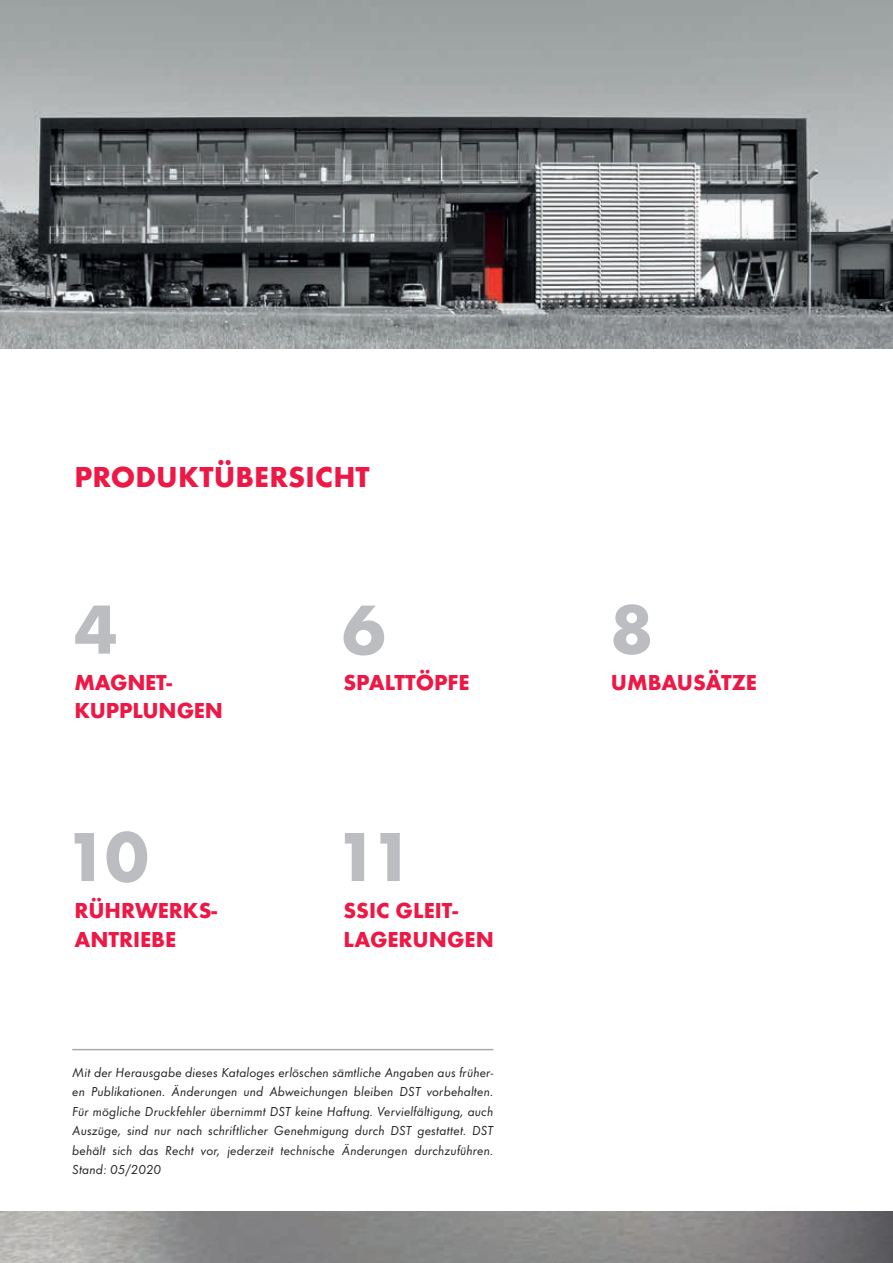
<style>
.page{position:relative;width:893px;height:1263px;background:#fff}
.page>*{position:absolute;margin:0;border:0;box-sizing:border-box;transform-origin:0 0}
.t1{font:800 72px "Function";color:#bcbdc0}
.t2{font:800 30px "Function";color:#ed1845}
.t3{font:800 22.5px/28.5px "Function";color:#ed1845}
.t4{font:italic 13.5px/19.5px "Function";letter-spacing:.01em;color:#231f20;text-align:justify}
</style>
<div class="page">
<img style="left:0;top:1212px;width:893px;height:51px">
<img style="left:0;top:0;width:893px;height:349px">
<hr style="left:72px;top:1049px;width:421px;height:1px;background:#a8a9ad">
<h2 class="t2" style="left:74px;top:459px;width:297px">PRODUKTÜBERSICHT</h2>
<h1 class="t1" style="left:74px;top:587px;width:45px">4</h1>
<h3 class="t3" style="left:74px;top:668px;width:150px">MAGNET-<br>KUPPLUNGEN</h3>
<h1 class="t1" style="left:65px;top:814px;width:85px">10</h1>
<h3 class="t3" style="left:74px;top:896px;width:144px">RÜHRWERKS-<br>ANTRIEBE</h3>
<h1 class="t1" style="left:342px;top:587px;width:45px">6</h1>
<h3 class="t3" style="left:343px;top:668px;width:128px">SPALTTÖPFE</h3>
<h1 class="t1" style="left:335px;top:814px;width:80px">11</h1>
<h3 class="t3" style="left:343px;top:896px;width:152px">SSIC GLEIT-<br>LAGERUNGEN</h3>
<p class="t4" style="left:72px;top:1062px;width:423px">Mit der Herausgabe dieses Kataloges erlöschen sämtliche Angaben aus früher&shy;en Publikationen. Änderungen und Abweichungen bleiben DST vorbehalten.<br>Für mögliche Druckfehler übernimmt DST keine Haftung. Vervielfältigung, auch Auszüge, sind nur nach schriftlicher Genehmigung durch DST gestattet. DST behält sich das Recht vor, jederzeit technische Änderungen durchzuführen.<br>Stand: 05/2020</p>
<h1 class="t1" style="left:610px;top:587px;width:45px">8</h1>
<h3 class="t3" style="left:611px;top:668px;width:147px">UMBAUSÄTZE</h3>
</div>
